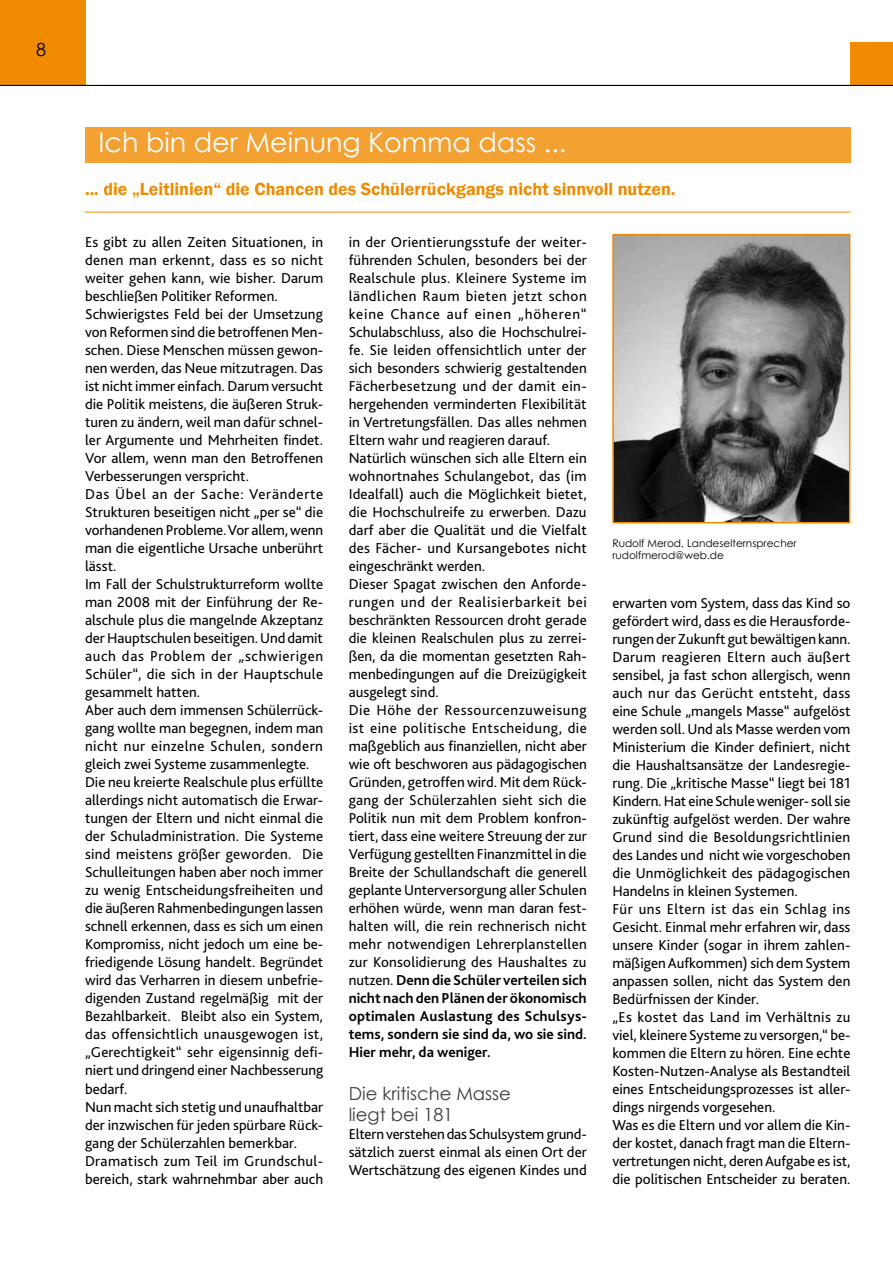
<style>
.page{position:relative;width:893px;height:1263px;background:#fff}
.page>*{position:absolute;margin:0;border:0;box-sizing:border-box;transform-origin:0 0}
.t1{font:27px "Century Gothic";color:#fff}
.t2{font:600 18px "Franklin Gothic";color:#f08a00}
.t3{font:18px/21px "Century Gothic";color:#3e3d40}
.t4{font:18px "Century Gothic";color:#000}
.t5{font:15px/18px "Bliss 2";color:#000}
.t6{font:10.5px/12px "Century Gothic";color:#000}
.s1{font-weight:700}
</style>
<div class="page">
<div style="left:0;top:0;width:85px;height:85px;background:#f08a00"></div>
<div style="left:850px;top:43px;width:43px;height:42px;background:#f08a00"></div>
<hr style="left:0;top:85px;width:893px;height:1px;background:#000">
<img style="left:615px;top:237px;width:232px;height:283px">
<div style="left:612px;top:234px;width:238px;height:289px;border:2px solid #f08a00"></div>
<div style="left:85px;top:128px;width:765px;height:35px;background:#f3a133"></div>
<hr style="left:85px;top:212px;width:765px;height:1px;background:#f08a00">
<p class="t4" style="left:36px;top:37px;width:11px">8</p>
<h1 class="t1" style="left:99px;top:123px;width:469px">Ich bin der Meinung Komma dass ...</h1>
<p class="t2" style="left:85px;top:178px;width:592px">... die „Leitlinien“ die Chancen des Schülerrückgangs nicht sinnvoll nutzen.</p>
<p class="t5" style="left:85px;top:233px;width:240px">Es gibt zu allen Zeiten Situationen, in denen man erkennt, dass es so nicht weiter gehen kann, wie bisher. Darum beschließen Politiker Reformen.<br>Schwierigstes Feld bei der Umsetzung von Reformen sind die betroffenen Men&shy;schen. Diese Menschen müssen gewon&shy;nen werden, das Neue mitzutragen. Das ist nicht immer einfach. Darum versucht die Politik meistens, die äußeren Struk&shy;turen zu ändern, weil man dafür schnel&shy;ler Argumente und Mehrheiten findet.<br>Vor allem, wenn man den Betroffenen Verbesserungen verspricht.<br>Das Übel an der Sache: Veränderte Strukturen beseitigen nicht „per se“ die vorhandenen Probleme. Vor allem, wenn man die eigentliche Ursache unberührt lässt.<br>Im Fall der Schulstrukturreform wollte man 2008 mit der Einführung der Re&shy;alschule plus die mangelnde Akzeptanz der Hauptschulen beseitigen. Und damit auch das Problem der „schwierigen Schüler“, die sich in der Hauptschule gesammelt hatten.<br>Aber auch dem immensen Schülerrück&shy;gang wollte man begegnen, indem man nicht nur einzelne Schulen, sondern gleich zwei Systeme zusammenlegte.<br>Die neu kreierte Realschule plus erfüllte allerdings nicht automatisch die Erwar&shy;tungen der Eltern und nicht einmal die der Schuladministration. Die Systeme sind meistens größer geworden. Die Schulleitungen haben aber noch immer zu wenig Entscheidungsfreiheiten und die äußeren Rahmenbedingungen lassen schnell erkennen, dass es sich um einen Kompromiss, nicht jedoch um eine be&shy;friedigende Lösung handelt. Begründet wird das Verharren in diesem unbefrie&shy;digenden Zustand regelmäßig mit der Bezahlbarkeit. Bleibt also ein System, das offensichtlich unausgewogen ist, „Gerechtigkeit“ sehr eigensinnig defi&shy;niert und dringend einer Nachbesserung bedarf.<br>Nun macht sich stetig und unaufhaltbar der inzwischen für jeden spürbare Rück&shy;gang der Schülerzahlen bemerkbar.<br>Dramatisch zum Teil im Grundschul&shy;bereich, stark wahrnehmbar aber auch</p>
<p class="t5" style="left:349px;top:233px;width:240px">in der Orientierungsstufe der weiter&shy;führenden Schulen, besonders bei der Realschule plus. Kleinere Systeme im ländlichen Raum bieten jetzt schon keine Chance auf einen „höheren“ Schulabschluss, also die Hochschulrei&shy;fe. Sie leiden offensichtlich unter der sich besonders schwierig gestaltenden Fächerbesetzung und der damit ein&shy;hergehenden verminderten Flexibilität in Vertretungsfällen. Das alles nehmen Eltern wahr und reagieren darauf.<br>Natürlich wünschen sich alle Eltern ein wohnortnahes Schulangebot, das (im Idealfall) auch die Möglichkeit bietet, die Hochschulreife zu erwerben. Dazu darf aber die Qualität und die Vielfalt des Fächer- und Kursangebotes nicht eingeschränkt werden.<br>Dieser Spagat zwischen den Anforde&shy;rungen und der Realisierbarkeit bei beschränkten Ressourcen droht gerade die kleinen Realschulen plus zu zerrei&shy;ßen, da die momentan gesetzten Rah&shy;menbedingungen auf die Dreizügigkeit ausgelegt sind.<br>Die Höhe der Ressourcenzuweisung ist eine politische Entscheidung, die maßgeblich aus finanziellen, nicht aber wie oft beschworen aus pädagogischen Gründen, getroffen wird. Mit dem Rück&shy;gang der Schülerzahlen sieht sich die Politik nun mit dem Problem konfron&shy;tiert, dass eine weitere Streuung der zur Verfügung gestellten Finanzmittel in die Breite der Schullandschaft die generell geplante Unterversorgung aller Schulen erhöhen würde, wenn man daran fest&shy;halten will, die rein rechnerisch nicht mehr notwendigen Lehrerplanstellen zur Konsolidierung des Haushaltes zu nutzen. <span class="s1">Denn die Schüler verteilen sich nicht nach den Plänen der ökonomisch optimalen Auslastung des Schulsys&shy;tems, sondern sie sind da, wo sie sind.<br>Hier mehr, da weniger.</span></p>
<p class="t3" style="left:349px;top:1082px;width:164px">Die kritische Masse liegt bei 181</p>
<p class="t5" style="left:349px;top:1124px;width:240px;text-align:justify">Eltern verstehen das Schulsystem grund&shy;sätzlich zuerst einmal als einen Ort der Wertschätzung des eigenen Kindes und</p>
<p class="t6" style="left:612px;top:537px;width:186px">Rudolf Merod, Landeselternsprecher rudolfmerod@web.de</p>
<p class="t5" style="left:612px;top:593px;width:240px">erwarten vom System, dass das Kind so gefördert wird, dass es die Herausforde&shy;rungen der Zukunft gut bewältigen kann.<br>Darum reagieren Eltern auch äußert sensibel, ja fast schon allergisch, wenn auch nur das Gerücht entsteht, dass eine Schule „mangels Masse“ aufgelöst werden soll. Und als Masse werden vom Ministerium die Kinder definiert, nicht die Haushaltsansätze der Landesregie&shy;rung. Die „kritische Masse“ liegt bei 181<br>Kindern. Hat eine Schule weniger- soll sie zukünftig aufgelöst werden. Der wahre Grund sind die Besoldungsrichtlinien des Landes und nicht wie vorgeschoben die Unmöglichkeit des pädagogischen Handelns in kleinen Systemen.<br>Für uns Eltern ist das ein Schlag ins Gesicht. Einmal mehr erfahren wir, dass unsere Kinder (sogar in ihrem zahlen&shy;mäßigen Aufkommen) sich dem System anpassen sollen, nicht das System den Bedürfnissen der Kinder.<br>„Es kostet das Land im Verhältnis zu viel, kleinere Systeme zu versorgen,“ be&shy;kommen die Eltern zu hören. Eine echte Kosten-Nutzen-Analyse als Bestandteil eines Entscheidungsprozesses ist aller&shy;dings nirgends vorgesehen.<br>Was es die Eltern und vor allem die Kin&shy;der kostet, danach fragt man die Eltern&shy;vertretungen nicht, deren Aufgabe es ist, die politischen Entscheider zu beraten.</p>
</div>
